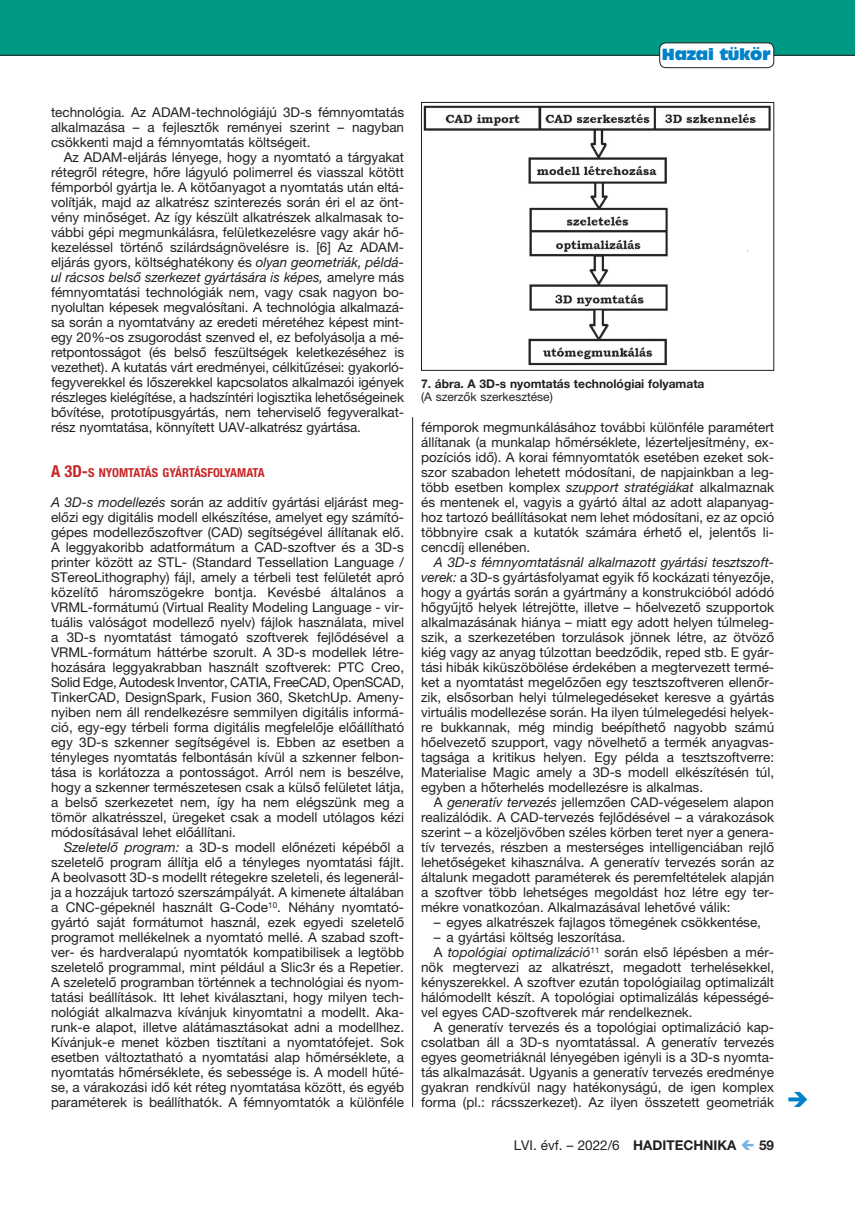
<style>
.page{position:relative;width:855px;height:1212px;background:#fff}
.page>*{position:absolute;margin:0;border:0;box-sizing:border-box;transform-origin:0 0}
.t1{font:15px "Antique Olive Compact";letter-spacing:-.02em;color:#0082c8}
.t2{font:13.5px/15px "Helvetica Neue LT Pro";color:#231f20;text-align:justify}
.t3{font:700 13.5px "Helvetica Neue LT Pro";color:#231f20}
.t4{font:700 condensed 12.3px "Helvetica Neue LT Pro";letter-spacing:-.02em;color:#c62626}
.t5{font:700 12px "Helvetica Neue LT Pro";color:#231f20}
.t6{font:12px "Helvetica Neue LT Pro";color:#231f20}
.s1{font-style:italic}
.s2{font-size:16.5px}
.s3{font-weight:700}
</style>
<div class="page">
<div style="left:0;top:0;width:855px;height:55px;background:#009a84"></div>
<hr style="left:0;top:55px;width:855px;height:1px;background:#231f20">
<div style="left:659px;top:43px;width:114px;height:25px;background:#fff;border-radius:6px"></div>
<div style="left:659px;top:43px;width:115px;height:25px;border:1px solid #231f20;border-radius:6px"></div>
<img style="left:423px;top:105px;width:348px;height:261px">
<div style="left:421px;top:102px;width:353px;height:269px;border:1px solid #231f20"></div>
<hr style="left:412px;top:417px;width:1px;height:690px;background:#231f20">
<p class="t1" style="left:662px;top:44px;width:110px">Hazai tükör</p>
<p class="t2" style="left:51px;top:105px;width:354px">technológia. Az ADAM-technológiájú 3D-s fémnyomtatás alkalmazása – a fejlesztők reményei szerint – nagyban csökkenti majd a fémnyomtatás költségeit.</p>
<p class="t2" style="left:51px;top:150px;width:354px;text-indent:13px">Az ADAM-eljárás lényege, hogy a nyomtató a tárgyakat rétegről rétegre, hőre lágyuló polimerrel és viasszal kötött fémporból gyártja le. A kötőanyagot a nyomtatás után eltá&shy;volítják, majd az alkatrész szinterezés során éri el az önt&shy;vény minőséget. Az így készült alkatrészek alkalmasak to&shy;vábbi gépi megmunkálásra, felületkezelésre vagy akár hő&shy;kezeléssel történő szilárdságnövelésre is. [6] Az ADAM&shy;eljárás gyors, költséghatékony és <span class="s1">olyan geometriák, példá&shy;ul rácsos belső szerkezet gyártására is képes,</span> amelyre más fémnyomtatási technológiák nem, vagy csak nagyon bo&shy;nyolultan képesek megvalósítani. A technológia alkalmazá&shy;sa során a nyomtatvány az eredeti méretéhez képest mint&shy;egy 20%-os zsugorodást szenved el, ez befolyásolja a mé&shy;retpontosságot (és belső feszültségek keletkezéséhez is vezethet). A kutatás várt eredményei, célkitűzései: gyakorló&shy;fegyverekkel és lőszerekkel kapcsolatos alkalmazói igények részleges kielégítése, a hadszíntéri logisztika lehetőségeinek bővítése, prototípusgyártás, nem teherviselő fegyveralkat&shy;rész nyomtatása, könnyített UAV-alkatrész gyártása.</p>
<p class="t4" style="left:51px;top:465px;width:215px"><span class="s2">A 3D-</span>S NYOMTATÁS GYÁRTÁSFOLYAMATA</p>
<p class="t2" style="left:51px;top:495px;width:354px"><span class="s1">A 3D-s modellezés</span> során az additív gyártási eljárást meg&shy;előzi egy digitális modell elkészítése, amelyet egy számító&shy;gépes modellezőszoftver (CAD) segítségével állítanak elő.<br>A leggyakoribb adatformátum a CAD-szoftver és a 3D-s printer között az STL- (Standard Tessellation Language / STereoLithography) fájl, amely a térbeli test felületét apró közelítő háromszögekre bontja. Kevésbé általános a VRML-formátumú (Virtual Reality Modeling Language - vir&shy;tuális valóságot modellező nyelv) fájlok használata, mivel a 3D-s nyomtatást támogató szoftverek fejlődésével a VRML-formátum háttérbe szorult. A 3D-s modellek létre&shy;hozására leggyakrabban használt szoftverek: PTC Creo, Solid Edge, Autodesk Inventor, CATIA, FreeCAD, OpenSCAD, TinkerCAD, DesignSpark, Fusion 360, SketchUp. Amen - nyiben nem áll rendelkezésre semmilyen digitális informá&shy;ció, egy-egy térbeli forma digitális megfelelője előállítható egy 3D-s szkenner segítségével is. Ebben az esetben a tényleges nyomtatás felbontásán kívül a szkenner felbon&shy;tása is korlátozza a pontosságot. Arról nem is beszélve, hogy a szkenner természetesen csak a külső felületet látja, a belső szerkezetet nem, így ha nem elégszünk meg a tömör alkatrésszel, üregeket csak a modell utólagos kézi módosításával lehet előállítani.</p>
<p class="t2" style="left:51px;top:840px;width:354px;text-indent:13px"><span class="s1">Szeletelő program:</span> a 3D-s modell előnézeti képéből a szeletelő program állítja elő a tényleges nyomtatási fájlt.<br>A beolvasott 3D-s modellt rétegekre szeleteli, és legenerál&shy;ja a hozzájuk tartozó szerszámpályát. A kimenete általában a CNC-gépeknél használt G-Code<sup>10</sup>. Néhány nyomtató&shy;gyártó saját formátumot használ, ezek egyedi szeletelő programot mellékelnek a nyomtató mellé. A szabad szoft&shy;ver- és hardveralapú nyomtatók kompatibilisek a legtöbb szeletelő programmal, mint például a Slic3r és a Repetier.<br>A szeletelő programban történnek a technológiai és nyom&shy;tatási beállítások. Itt lehet kiválasztani, hogy milyen tech&shy;nológiát alkalmazva kívánjuk kinyomtatni a modellt. Aka&shy;runk-e alapot, illetve alátámasztásokat adni a modellhez.<br>Kívánjuk-e menet közben tisztítani a nyomtatófejet. Sok esetben változtatható a nyomtatási alap hőmérséklete, a nyomtatás hőmérséklete, és sebessége is. A modell hűté&shy;se, a várakozási idő két réteg nyomtatása között, és egyéb paraméterek is beállíthatók. A fémnyomtatók a különféle</p>
<p class="t5" style="left:421px;top:376px;width:285px">7. ábra. A 3D-s nyomtatás technológiai folyamata</p>
<p class="t6" style="left:421px;top:390px;width:133px">(A szerzők szerkesztése)</p>
<p class="t2" style="left:421px;top:420px;width:354px">fémporok megmunkálásához további különféle paramétert állítanak (a munkalap hőmérséklete, lézerteljesítmény, ex&shy;pozíciós idő). A korai fémnyomtatók esetében ezeket sok&shy;szor szabadon lehetett módosítani, de napjainkban a leg&shy;több esetben komplex <span class="s1">szupport stratégiákat</span> alkalmaznak és mentenek el, vagyis a gyártó által az adott alapanyag&shy;hoz tartozó beállításokat nem lehet módosítani, ez az opció többnyire csak a kutatók számára érhető el, jelentős li&shy;cencdíj ellenében.</p>
<p class="t2" style="left:421px;top:555px;width:354px;text-indent:13px"><span class="s1">A 3D-s fémnyomtatásnál alkalmazott gyártási tesztszoft&shy;verek:</span> a 3D-s gyártásfolyamat egyik fő kockázati tényezője, hogy a gyártás során a gyártmány a konstrukcióból adódó hőgyűjtő helyek létrejötte, illetve – hőelvezető szupportok alkalmazásának hiánya – miatt egy adott helyen túlmeleg&shy;szik, a szerkezetében torzulások jönnek létre, az ötvöző kiég vagy az anyag túlzottan beedződik, reped stb. E gyár&shy;tási hibák kiküszöbölése érdekében a megtervezett termé&shy;ket a nyomtatást megelőzően egy tesztszoftveren ellenőr&shy;zik, elsősorban helyi túlmelegedéseket keresve a gyártás virtuális modellezése során. Ha ilyen túlmelegedési helyek&shy;re bukkannak, még mindig beépíthető nagyobb számú hőelvezető szupport, vagy növelhető a termék anyagvas&shy;tagsága a kritikus helyen. Egy példa a tesztszoftverre:<br>Materialise Magic amely a 3D-s modell elkészítésén túl, egyben a hőterhelés modellezésre is alkalmas.</p>
<p class="t2" style="left:421px;top:795px;width:354px;text-indent:13px">A <span class="s1">generatív tervezés</span> jellemzően CAD-végeselem alapon realizálódik. A CAD-tervezés fejlődésével – a várakozások szerint – a közeljövőben széles körben teret nyer a genera&shy;tív tervezés, részben a mesterséges intelligenciában rejlő lehetőségeket kihasználva. A generatív tervezés során az általunk megadott paraméterek és peremfeltételek alapján a szoftver több lehetséges megoldást hoz létre egy ter&shy;mékre vonatkozóan. Alkalmazásával lehetővé válik:</p>
<p class="t2" style="left:434px;top:914px;width:329px">– egyes alkatrészek fajlagos tömegének csökkentése,</p>
<p class="t2" style="left:434px;top:929px;width:193px">– a gyártási költség leszorítása.</p>
<p class="t2" style="left:434px;top:945px;width:342px">A <span class="s1">topológiai optimalizáció</span><sup>11</sup> során első lépésben a mér-</p>
<p class="t2" style="left:421px;top:960px;width:355px">nök megtervezi az alkatrészt, megadott terhelésekkel,</p>
<p class="t2" style="left:421px;top:975px;width:354px">kényszerekkel. A szoftver ezután topológiailag optimalizált</p>
<p class="t2" style="left:421px;top:990px;width:354px">hálómodellt készít. A topológiai optimalizálás képességé-</p>
<p class="t2" style="left:421px;top:1005px;width:273px">vel egyes CAD-szoftverek már rendelkeznek.</p>
<p class="t2" style="left:434px;top:1020px;width:342px">A generatív tervezés és a topológiai optimalizáció kap-</p>
<p class="t2" style="left:421px;top:1035px;width:354px">csolatban áll a 3D-s nyomtatással. A generatív tervezés</p>
<p class="t2" style="left:421px;top:1050px;width:354px">egyes geometriáknál lényegében igényli is a 3D-s nyomta-</p>
<p class="t2" style="left:421px;top:1065px;width:354px">tás alkalmazását. Ugyanis a generatív tervezés eredménye</p>
<p class="t2" style="left:421px;top:1080px;width:354px">gyakran rendkívül nagy hatékonyságú, de igen komplex</p>
<p class="t2" style="left:421px;top:1095px;width:354px">forma (pl.: rácsszerkezet). Az ilyen összetett geometriák</p>
<p class="t2" style="left:514px;top:1137px;width:224px">LVI. évf. – 2022/6 <span class="s3">HADITECHNIKA</span></p>
<p class="t3" style="left:759px;top:1137px;width:17px">59</p>
</div>
